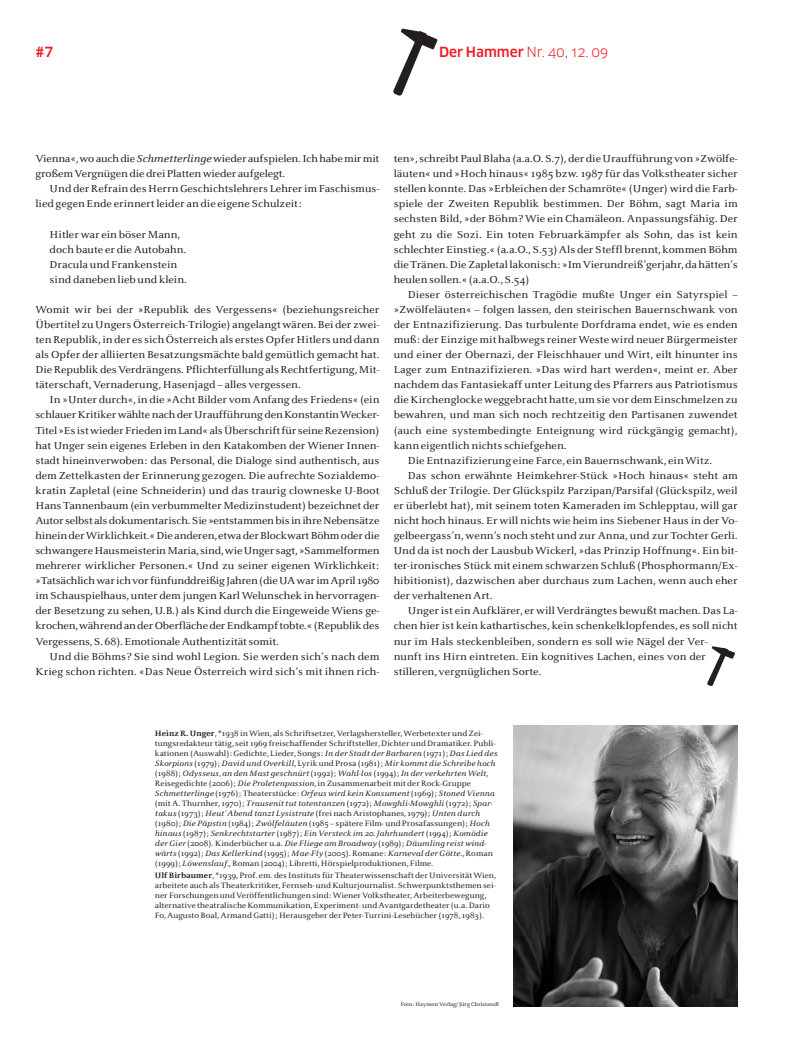
<style>
.page{position:relative;width:798px;height:1063px;background:#fff}
.page>*{position:absolute;margin:0;border:0;box-sizing:border-box;transform-origin:0 0}
.t1{font:13.75px "Clan Pro";color:#ed1c24}
.t2{font:500 13.75px "Clan Pro";color:#ed1c24}
.t3{font:10.62px/15.1px "Celeste Small Text";color:#231f20}
.t4{font:8.12px/10px "Celeste Small Text";color:#231f20}
.t5{font:5.62px "Celeste Small Text";color:#231f20}
.s1{font-weight:500}
.s2{font-style:italic}
.s3{font-weight:700}
</style>
<div class="page">
<svg style="left:393px;top:28px;width:45px;height:68px"></svg>
<svg style="left:707px;top:646px;width:28px;height:40px"></svg>
<img style="left:513px;top:725px;width:224px;height:281px">
<p class="t2" style="left:35px;top:44px;width:19px">#7</p>
<p class="t1" style="left:439px;top:46px;width:170px"><span class="s1">Der Hammer</span> Nr. 40, 12. 09</p>
<p class="t3" style="left:35px;top:152px;width:345px">Vienna«, wo auch die <span class="s2">Schmetterlinge</span>wieder aufspielen. Ich habe mir mit großem Vergnügen die drei Platten wieder aufgelegt.</p>
<p class="t3" style="left:35px;top:182px;width:345px;text-indent:14px">Und der Refrain des Herrn Geschichtslehrers Lehrer im Faschismus&shy;lied gegen Ende erinnert leider an die eigene Schulzeit:</p>
<p class="t3" style="left:50px;top:228px;width:139px">Hitler war ein böser Mann, doch baute er die Autobahn.<br>Dracula und Frankenstein sind daneben lieb und klein.</p>
<p class="t3" style="left:35px;top:303px;width:345px;text-align:justify">Womit wir bei der »Republik des Vergessens« (beziehungsreicher Übertitel zu Ungers Österreich-Trilogie) angelangt wären. Bei der zwei&shy;ten Republik, in der es sich Österreich als erstes Opfer Hitlers und dann als Opfer der alliierten Besatzungsmächte bald gemütlich gemacht hat.<br>Die Republik des Verdrängens. Pflichterfüllung als Rechtfertigung, Mit&shy;täterschaft, Vernaderung, Hasenjagd – alles vergessen.</p>
<p class="t3" style="left:35px;top:393px;width:345px;text-align:justify;text-indent:14px">In »Unter durch«, in die »Acht Bilder vom Anfang des Friedens« (ein schlauer Kritiker wählte nach der Uraufführung den Konstantin Wecker-Titel »Es ist wieder Frieden im Land« als Überschrift für seine Rezension) hat Unger sein eigenes Erleben in den Katakomben der Wiener Innen&shy;stadt hineinverwoben: das Personal, die Dialoge sind authentisch, aus dem Zettelkasten der Erinnerung gezogen. Die aufrechte Sozialdemo&shy;kratin Zapletal (eine Schneiderin) und das traurig clowneske U-Boot Hans Tannenbaum (ein verbummelter Medizinstudent) bezeichnet der Autor selbst als dokumentarisch. Sie »entstammen bis in ihre Nebensätze hinein der Wirklichkeit.« Die anderen, etwa der Blockwart Böhm oder die schwangere Hausmeisterin Maria, sind, wie Unger sagt, »Sammelformen mehrerer wirklicher Personen.« Und zu seiner eigenen Wirklichkeit: »Tatsächlich war ich vor fünfunddreißig Jahren (die UA war im April 1980 im Schauspielhaus, unter dem jungen Karl Welunschek in hervorragen&shy;der Besetzung zu sehen, U.B.) als Kind durch die Eingeweide Wiens ge&shy;krochen, während an der Oberfläche der Endkampf tobte.« (Republik des Vergessens, S. 68). Emotionale Authentizität somit.</p>
<p class="t3" style="left:35px;top:650px;width:345px;text-align:right">Und die Böhms? Sie sind wohl Legion. Sie werden sich’s nach dem<br>Krieg schon richten. «Das Neue Österreich wird sich’s mit ihnen rich-</p>
<p class="t3" style="left:393px;top:152px;width:345px;text-align:justify">ten», schreibt Paul Blaha (a.a.O. S.7), der die Uraufführung von »Zwölfe&shy;läuten« und »Hoch hinaus« 1985 bzw. 1987 für das Volkstheater sicher stellen konnte. Das »Erbleichen der Schamröte« (Unger) wird die Farb&shy;spiele der Zweiten Republik bestimmen. Der Böhm, sagt Maria im sechsten Bild, »der Böhm? Wie ein Chamäleon. Anpassungsfähig. Der geht zu die Sozi. Ein toten Februarkämpfer als Sohn, das ist kein schlechter Einstieg.« (a.a.O., S.53) Als der Steffl brennt, kommen Böhm die Tränen. Die Zapletal lakonisch: »Im Vierundreiß’gerjahr, da hätten’s heulen sollen.« (a.a.O., S.54)</p>
<p class="t3" style="left:407px;top:288px;width:331px">Dieser österreichischen Tragödie mußte Unger ein Satyrspiel –</p>
<p class="t3" style="left:393px;top:303px;width:345px">»Zwölfeläuten« – folgen lassen, den steirischen Bauernschwank von</p>
<p class="t3" style="left:393px;top:318px;width:345px">der Entnazifizierung. Das turbulente Dorfdrama endet, wie es enden</p>
<p class="t3" style="left:393px;top:333px;width:345px">muß: der Einzige mit halbwegs reiner Weste wird neuer Bürgermeister</p>
<p class="t3" style="left:393px;top:348px;width:345px">und einer der Obernazi, der Fleischhauer und Wirt, eilt hinunter ins</p>
<p class="t3" style="left:393px;top:363px;width:345px">Lager zum Entnazifizieren. »Das wird hart werden«, meint er. Aber</p>
<p class="t3" style="left:393px;top:378px;width:345px">nachdem das Fantasiekaff unter Leitung des Pfarrers aus Patriotismus</p>
<p class="t3" style="left:393px;top:393px;width:345px">die Kirchenglocke weggebracht hatte, um sie vor dem Einschmelzen zu</p>
<p class="t3" style="left:393px;top:409px;width:345px">bewahren, und man sich noch rechtzeitig den Partisanen zuwendet</p>
<p class="t3" style="left:393px;top:424px;width:345px">(auch eine systembedingte Enteignung wird rückgängig gemacht),</p>
<p class="t3" style="left:393px;top:439px;width:174px">kann eigentlich nichts schiefgehen.</p>
<p class="t3" style="left:407px;top:454px;width:306px">Die Entnazifizierung eine Farce, ein Bauernschwank, ein Witz.</p>
<p class="t3" style="left:407px;top:469px;width:331px">Das schon erwähnte Heimkehrer-Stück »Hoch hinaus« steht am</p>
<p class="t3" style="left:393px;top:484px;width:345px">Schluß der Trilogie. Der Glückspilz Parzipan/Parsifal (Glückspilz, weil</p>
<p class="t3" style="left:393px;top:499px;width:345px">er überlebt hat), mit seinem toten Kameraden im Schlepptau, will gar</p>
<p class="t3" style="left:393px;top:514px;width:345px">nicht hoch hinaus. Er will nichts wie heim ins Siebener Haus in der Vo-</p>
<p class="t3" style="left:393px;top:529px;width:345px">gelbeergass’n, wenn’s noch steht und zur Anna, und zur Tochter Gerli.</p>
<p class="t3" style="left:393px;top:544px;width:345px">Und da ist noch der Lausbub Wickerl, »das Prinzip Hoffnung«. Ein bit-</p>
<p class="t3" style="left:393px;top:559px;width:345px">ter-ironisches Stück mit einem schwarzen Schluß (Phosphormann/Ex-</p>
<p class="t3" style="left:393px;top:574px;width:345px">hibitionist), dazwischen aber durchaus zum Lachen, wenn auch eher</p>
<p class="t3" style="left:393px;top:589px;width:100px">der verhaltenen Art.</p>
<p class="t3" style="left:407px;top:604px;width:331px">Unger ist ein Aufklärer, er will Verdrängtes bewußt machen. Das La-</p>
<p class="t3" style="left:393px;top:620px;width:345px">chen hier ist kein kathartisches, kein schenkelklopfendes, es soll nicht</p>
<p class="t3" style="left:393px;top:635px;width:315px">nur im Hals steckenbleiben, sondern es soll wie Nägel der Ver-</p>
<p class="t3" style="left:393px;top:650px;width:313px">nunft ins Hirn eintreten. Ein kognitives Lachen, eines von der</p>
<p class="t3" style="left:393px;top:665px;width:149px">stilleren, vergnüglichen Sorte.</p>
<p class="t4" style="left:155px;top:729px;width:344px"><span class="s3">Heinz R. Unger</span>, *1938 in Wien, als Schriftsetzer, Verlagshersteller, Werbetexter und Zei&shy;tungsredakteur tätig, seit 1969 freischaffender Schriftsteller, Dichter und Dramatiker. Publi&shy;kationen (Auswahl): Gedichte, Lieder, Songs: <span class="s2">In der Stadt der Barbaren</span> (1971); <span class="s2">Das Lied des Skorpions</span> (1979); <span class="s2">David und Overkill</span>, Lyrik und Prosa (1981); <span class="s2">Mir kommt die Schreibe hoch </span>(1988); <span class="s2">Odysseus, an den Mast geschnürt</span> (1992); <span class="s2">Wahl-los</span> (1994); <span class="s2">In der verkehrten Welt</span>, Reisegedichte (2006); <span class="s2">Die Proletenpassion,</span> in Zusammenarbeit mit der Rock-Gruppe <span class="s2">Schmetterlinge</span> (1976); Theaterstücke: <span class="s2">Orfeus wird kein Konsument</span> (1969); <span class="s2">Stoned Vienna </span>(mit A. Thurnher, 1970); <span class="s2">Trausenit tut totentanzen</span> (1972); <span class="s2">Mowghli-Mowghli</span> (1972); <span class="s2">Spar&shy;takus</span> (1973); <span class="s2">Heut’ Abend tanzt Lysistrate</span> (frei nach Aristophanes, 1979); <span class="s2">Unten durch </span>(1980); <span class="s2">Die Päpstin</span> (1984); <span class="s2">Zwölfeläuten</span> (1985 – spätere Film- und Prosafassungen); <span class="s2">Hoch hinaus</span> (1987); <span class="s2">Senkrechtstarter</span> (1987); <span class="s2">Ein Versteck im 20. Jahrhundert</span> (1994); <span class="s2">Komödie der Gier</span> (2008). Kinderbücher u.a. <span class="s2">Die Fliege am Broadway</span> (1989); <span class="s2">Däumling reist wind&shy;wärts</span> (1992); <span class="s2">Das Kellerkind</span> (1995); <span class="s2">Mae-Fly</span> (2005). Romane: <span class="s2">Karneval der Götte.,</span> Roman (1999); <span class="s2">Löwenslauf.,</span> Roman (2004); Libretti, Hörspielproduktionen, Filme.</p>
<p class="t4" style="left:155px;top:872px;width:343px"><span class="s3">Ulf Birbaumer</span>, *1939, Prof. em. des Instituts für Theaterwissenschaft der Universität Wien, arbeitete auch als Theaterkritiker, Fernseh- und Kulturjournalist. Schwerpunktsthemen sei&shy;ner Forschungen und Veröffentlichungen sind: Wiener Volkstheater, Arbeiterbewegung, alternative theatralische Kommunikation, Experiment- und Avantgardetheater (u.a. Dario Fo, Augusto Boal, Armand Gatti); Herausgeber der Peter-Turrini-Lesebücher (1978, 1983).</p>
<p class="t5" style="left:400px;top:1002px;width:100px">Foto: Haymon Verlag/ Jürg Christandl</p>
</div>
